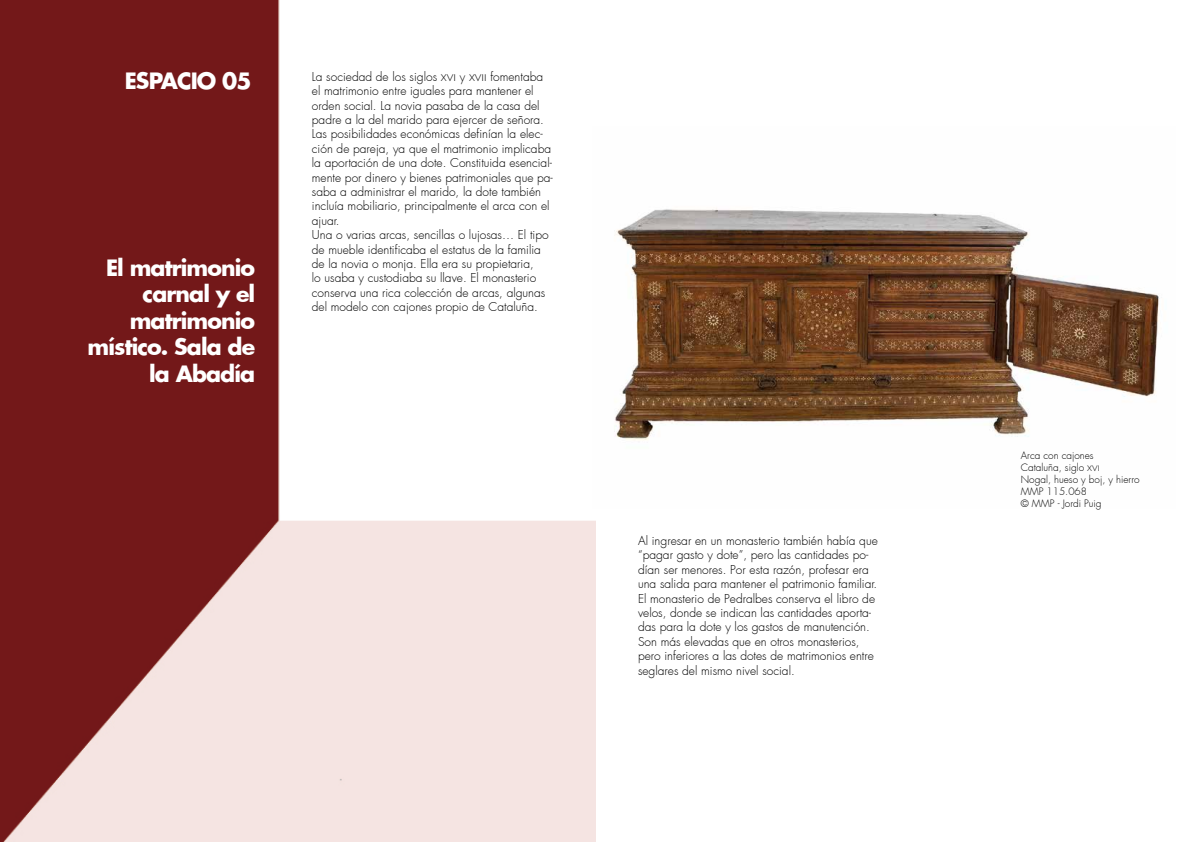
<style>
.page{position:relative;width:1191px;height:842px;background:#fff}
.page>*{position:absolute;margin:0;border:0;box-sizing:border-box;transform-origin:0 0}
.t1{font:700 22px/26.4px "Futura";letter-spacing:-.04em;color:#fff;text-align:right}
.t2{font:300 12px/14.4px "Futura";color:#000}
.t3{font:300 10px/12px "Futura";color:#000}
.s1{font-size:9px}
.s2{font-size:7.5px}
</style>
<div class="page">
<img style="left:0;top:0;width:595px;height:842px">
<img style="left:592px;top:126px;width:568px;height:383px">
<h1 class="t1" style="left:125px;top:67px;width:128px">ESPACIO 05</h1>
<p class="t2" style="left:312px;top:70px;width:242px">La sociedad de los siglos <span class="s1">XVI</span> y <span class="s1">XVII</span> fomentaba el matrimonio entre iguales para mantener el orden social. La novia pasaba de la casa del padre a la del marido para ejercer de señora.<br>Las posibilidades económicas definían la elec&shy;ción de pareja, ya que el matrimonio implicaba la aportación de una dote. Constituida esencial&shy;mente por dinero y bienes patrimoniales que pa&shy;saba a administrar el marido, la dote también incluía mobiliario, principalmente el arca con el ajuar.<br>Una o varias arcas, sencillas o lujosas… El tipo de mueble identificaba el estatus de la familia de la novia o monja. Ella era su propietaria,<br>lo usaba y custodiaba su llave. El monasterio conserva una rica colección de arcas, algunas del modelo con cajones propio de Cataluña.</p>
<h1 class="t1" style="left:88px;top:254px;width:169px">El matrimonio carnal y el matrimonio místico. Sala de la Abadía</h1>
<p class="t2" style="left:638px;top:534px;width:241px">Al ingresar en un monasterio también había que “pagar gasto y dote”, pero las cantidades po&shy;dían ser menores. Por esta razón, profesar era una salida para mantener el patrimonio familiar.<br>El monasterio de Pedralbes conserva el libro de velos, donde se indican las cantidades aporta&shy;das para la dote y los gastos de manutención.<br>Son más elevadas que en otros monasterios, pero inferiores a las dotes de matrimonios entre seglares del mismo nivel social.</p>
<p class="t3" style="left:1020px;top:450px;width:120px">Arca con cajones<br>Cataluña, siglo <span class="s2">XVI<br></span>Nogal, hueso y boj, y hierro<br>MMP 115.068<br>© MMP - Jordi Puig</p>
</div>
